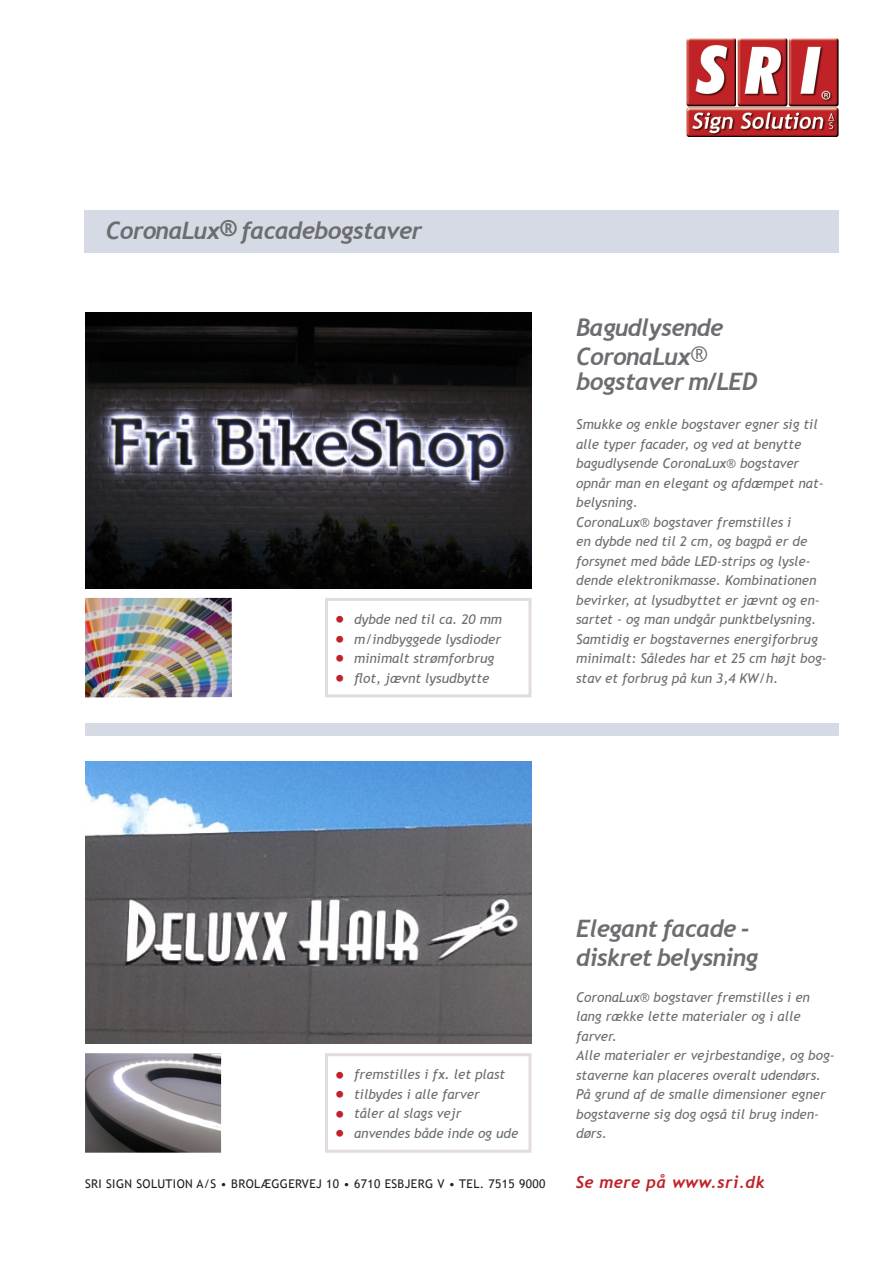
<style>
.page{position:relative;width:893px;height:1263px;background:#fff}
.page>*{position:absolute;margin:0;border:0;box-sizing:border-box;transform-origin:0 0}
.mellemfane{font:italic 700 24px "Trebuchet";letter-spacing:-.03em;color:#6c6d70}
.adresselinie{font:italic 700 16.5px "Trebuchet";letter-spacing:.03em;color:#c02228}
.billedetekst2{font:italic 13.5px/19.5px "Trebuchet MS";color:#6c6d70}
.punkter{font:italic 13.5px "Trebuchet MS";color:#6c6d70}
.adresselinie-2{font:12px "Trebuchet MS";letter-spacing:.03em;color:#231f20}
.s1{font-size:24px;color:#c02228}
.s2{font-family:"Trebuchet MS";font-weight:400}
.s3{font-style:normal}
</style>
<div class="page">
<img style="left:85px;top:313px;width:446px;height:276px">
<img style="left:687px;top:38px;width:152px;height:99px">
<div style="left:84px;top:210px;width:755px;height:43px;background:#d5dae4"></div>
<div style="left:85px;top:723px;width:754px;height:13px;background:#d5dae4"></div>
<img style="left:85px;top:598px;width:147px;height:99px">
<div style="left:325px;top:598px;width:206px;height:99px;border:3px solid #e2ddda"></div>
<img style="left:85px;top:761px;width:446px;height:283px">
<div style="left:325px;top:1053px;width:206px;height:100px;border:3px solid #e2ddda"></div>
<img style="left:85px;top:1053px;width:136px;height:100px">
<p class="mellemfane" style="left:106px;top:216px;width:318px">CoronaLux® facadebogstaver</p>
<p class="punkter" style="left:333px;top:611px;width:170px"><span class="s1">•</span> dybde ned til ca. 20 mm</p>
<p class="punkter" style="left:333px;top:631px;width:169px"><span class="s1">•</span> m/indbyggede lysdioder</p>
<p class="punkter" style="left:333px;top:650px;width:162px"><span class="s1">•</span> minimalt strømforbrug</p>
<p class="punkter" style="left:333px;top:670px;width:158px"><span class="s1">•</span> flot, jævnt lysudbytte</p>
<p class="mellemfane" style="left:576px;top:313px;width:149px">Bagudlysende</p>
<p class="mellemfane" style="left:576px;top:341px;width:132px">CoronaLux<span class="s2">®</span></p>
<p class="mellemfane" style="left:576px;top:367px;width:182px">bogstaver m/LED</p>
<p class="billedetekst2" style="left:576px;top:415px;width:243px">Smukke og enkle bogstaver egner sig til alle typer facader, og ved at benytte</p>
<p class="billedetekst2" style="left:576px;top:454px;width:249px">bagudlysende CoronaLux<span class="s3">®</span> bogstaver opnår man en elegant og afdæmpet nat&shy;belysning.</p>
<p class="billedetekst2" style="left:576px;top:512px;width:245px">CoronaLux<span class="s3">®</span> bogstaver fremstilles i<br>en dybde ned til 2 cm, og bagpå er de forsynet med både LED-strips og lysle&shy;dende elektronikmasse. Kombinationen bevirker, at lysudbyttet er jævnt og en&shy;sartet - og man undgår punktbelysning.</p>
<p class="billedetekst2" style="left:576px;top:629px;width:252px">Samtidig er bogstavernes energiforbrug minimalt: Således har et 25 cm højt bog&shy;stav et forbrug på kun 3,4 KW/h.</p>
<p class="punkter" style="left:333px;top:1067px;width:173px"><span class="s1">•</span> fremstilles i fx. let plast</p>
<p class="punkter" style="left:333px;top:1086px;width:148px"><span class="s1">•</span> tilbydes i alle farver</p>
<p class="punkter" style="left:333px;top:1106px;width:129px"><span class="s1">•</span> tåler al slags vejr</p>
<p class="punkter" style="left:333px;top:1125px;width:186px"><span class="s1">•</span> anvendes både inde og ude</p>
<p class="mellemfane" style="left:576px;top:914px;width:175px">Elegant facade -</p>
<p class="mellemfane" style="left:576px;top:942px;width:184px">diskret belysning</p>
<p class="billedetekst2" style="left:576px;top:987px;width:235px">CoronaLux<span class="s3">®</span> bogstaver fremstilles i en lang række lette materialer og i alle farver.</p>
<p class="billedetekst2" style="left:576px;top:1046px;width:260px">Alle materialer er vejrbestandige, og bog&shy;staverne kan placeres overalt udendørs.</p>
<p class="billedetekst2" style="left:576px;top:1085px;width:251px">På grund af de smalle dimensioner egner bogstaverne sig dog også til brug inden&shy;dørs.</p>
<p class="adresselinie-2" style="left:85px;top:1177px;width:462px">SRI SIGN SOLUTION A/S • BROLÆGGERVEJ 10 • 6710 ESBJERG V • TEL. 7515 9000</p>
<p class="adresselinie" style="left:576px;top:1172px;width:191px">Se mere på www.sri.dk</p>
</div>
